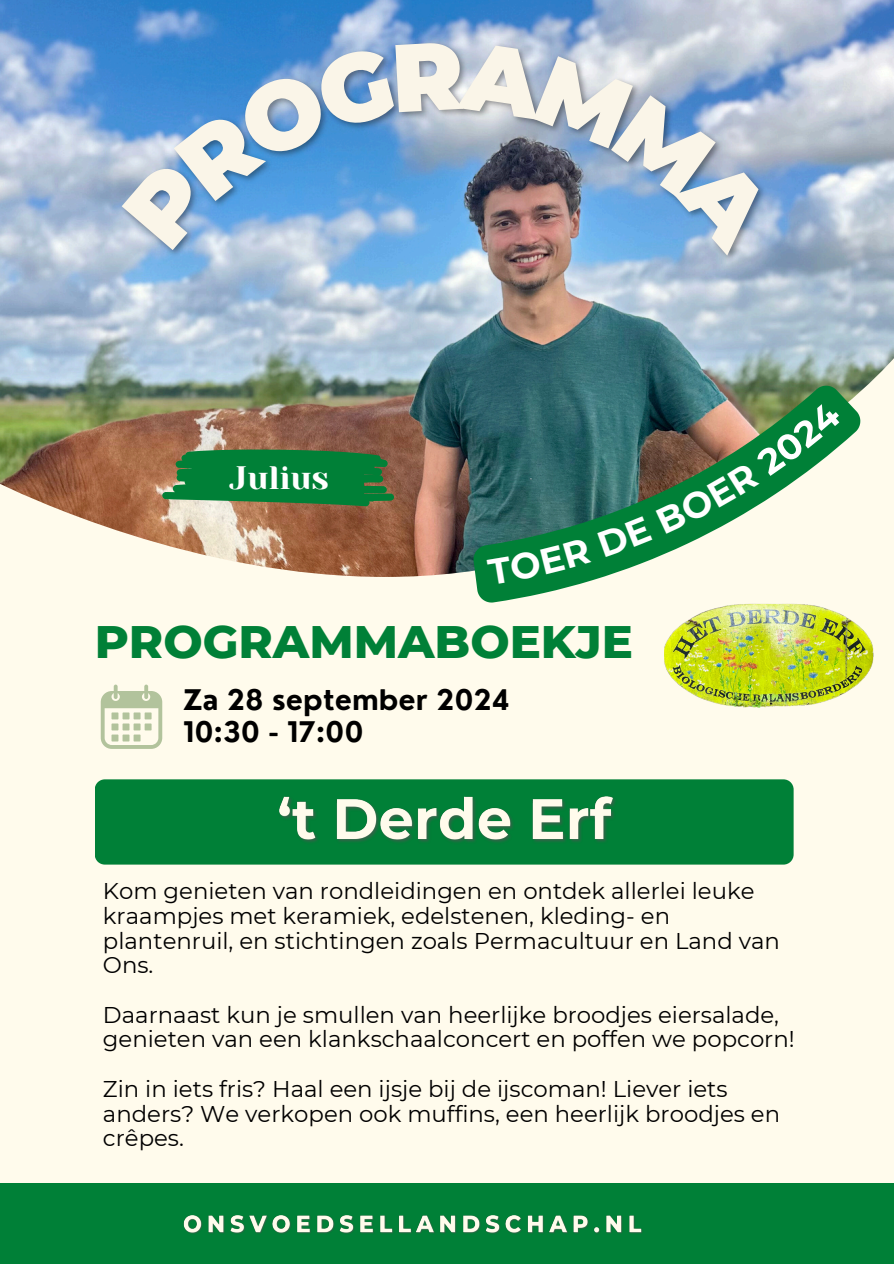
<style>
.page{position:relative;width:894px;height:1264px;background:#fff}
.page>*{position:absolute;margin:0;border:0;box-sizing:border-box;transform-origin:0 0}
.t1{font:800 46.5px "Montserrat";color:#008037}
.t2{font:32.25px "Yeseva One";color:#fff}
.t3{font:700 27.75px "Nourd";color:#000}
.t4{font:22.8px/24.6px "Montserrat";color:#000}
</style>
<div class="page">
<div style="left:0;top:0;width:893px;height:1263px;background:#fffbec"></div>
<img style="left:0;top:0;width:893px;height:577px">
<div style="left:95px;top:779px;width:698px;height:85px;background:#008037"></div>
<svg style="left:101px;top:684px;width:61px;height:64px"></svg>
<div style="left:111px;top:712px;width:7px;height:7px;background:#b2c39c"></div>
<div style="left:111px;top:723px;width:7px;height:7px;background:#b2c39c"></div>
<div style="left:111px;top:734px;width:7px;height:7px;background:#b2c39c"></div>
<div style="left:122px;top:712px;width:7px;height:7px;background:#b2c39c"></div>
<div style="left:122px;top:723px;width:7px;height:7px;background:#b2c39c"></div>
<div style="left:122px;top:734px;width:7px;height:7px;background:#b2c39c"></div>
<div style="left:133px;top:712px;width:7px;height:7px;background:#b2c39c"></div>
<div style="left:133px;top:723px;width:7px;height:7px;background:#b2c39c"></div>
<div style="left:133px;top:734px;width:7px;height:7px;background:#b2c39c"></div>
<div style="left:145px;top:712px;width:6px;height:7px;background:#b2c39c"></div>
<div style="left:145px;top:723px;width:6px;height:7px;background:#b2c39c"></div>
<div style="left:0;top:1183px;width:893px;height:80px;background:#008037"></div>
<img style="left:664px;top:633px;width:210px;height:75px">
<img style="left:98px;top:17px;width:708px;height:265px">
<img style="left:271px;top:786px;width:352px;height:69px">
<img style="left:460px;top:377px;width:417px;height:256px">
<img style="left:183px;top:1215px;width:460px;height:19px">
<svg style="left:162px;top:449px;width:232px;height:57px;background:#3c8047"></svg>
<div style="left:192px;top:461px;width:171px;height:33px;background:#008037"></div>
<img style="left:121px;top:40px;width:657px;height:215px">
<div style="left:486px;top:537px;width:105px;height:48px;background:#008037"></div>
<svg style="left:597px;top:400px;width:245px;height:157px"></svg>
<h2 class="t2" style="left:229px;top:459px;width:101px">Julius</h2>
<h1 class="t1" style="left:95px;top:612px;width:539px">PROGRAMMABOEKJE</h1>
<h4 class="t3" style="left:183px;top:682px;width:328px">Za 28 september 2024</h4>
<h5 class="t3" style="left:183px;top:714px;width:182px">10:30 - 17:00</h5>
<p class="t4" style="left:103px;top:878px;width:678px">Kom genieten van rondleidingen en ontdek allerlei leuke kraampjes met keramiek, edelstenen, kleding- en plantenruil, en stichtingen zoals Permacultuur en Land van Ons.</p>
<p class="t4" style="left:103px;top:1002px;width:693px">Daarnaast kun je smullen van heerlijke broodjes eiersalade, genieten van een klankschaalconcert en poffen we popcorn!</p>
<p class="t4" style="left:103px;top:1076px;width:678px">Zin in iets fris? Haal een ijsje bij de ijscoman! Liever iets anders? We verkopen ook muffins, een heerlijk broodjes en crêpes.</p>
</div>
